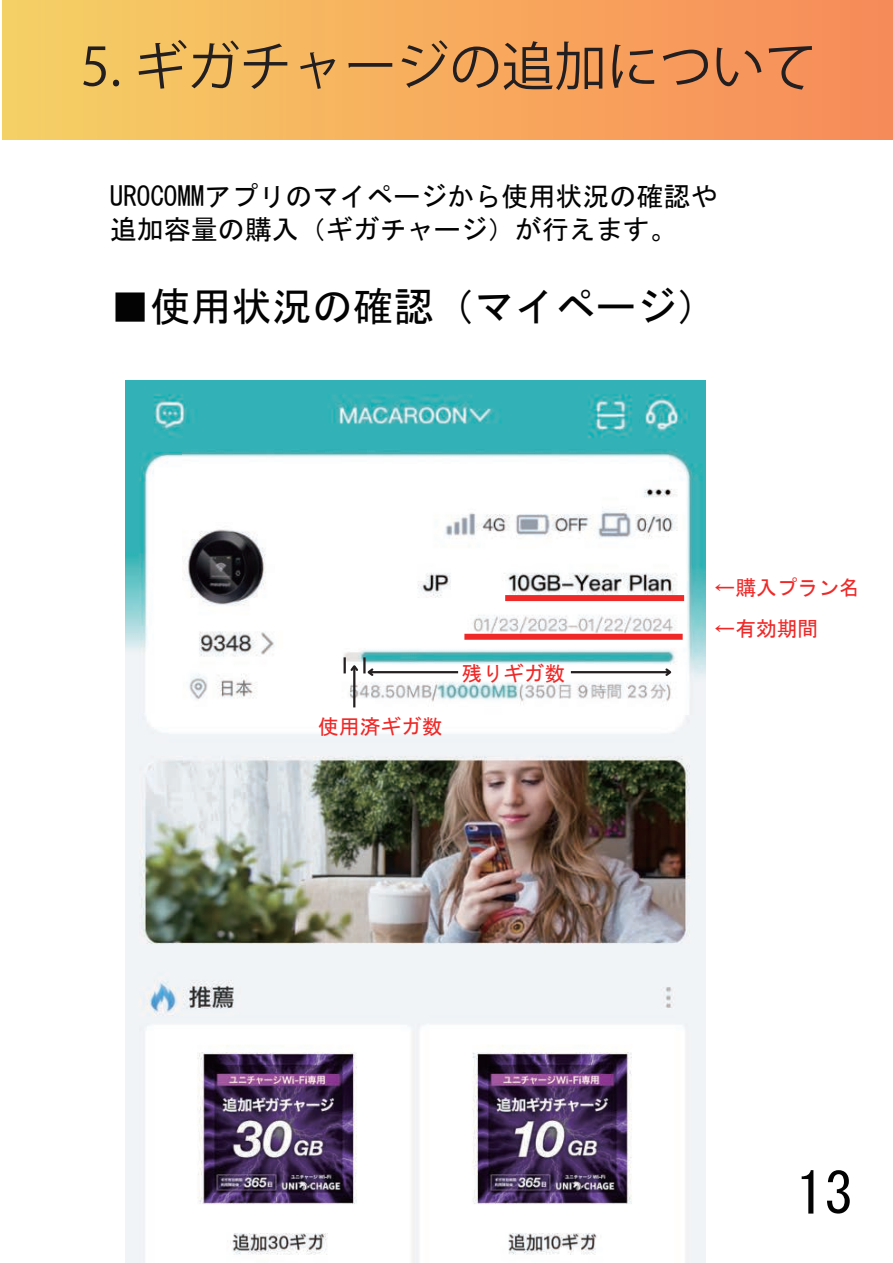
<style>
.page{position:relative;width:893px;height:1263px;background:#fff}
.page>*{position:absolute;margin:0;border:0;box-sizing:border-box;transform-origin:0 0}
.t1{font:57px "MS Gothic";color:#030303}
.t2{font:52.5px "Koz Go Pr 6 N";color:#231f20}
.t3{font:40.5px "MS Gothic";color:#030303}
.t4{font:27px/32.4px "MS Gothic";color:#030303}
.t5{font:20.7px/41.8px "MS Gothic";color:#ee2928}
</style>
<div class="page">
<div style="left:2px;top:0;width:891px;height:140px;background:linear-gradient(to right,#f5d065,#f88959)"></div>
<img style="left:126px;top:380px;width:579px;height:883px">
<img style="left:183px;top:450px;width:522px;height:264px">
<hr style="left:571px;top:671px;width:99px;height:2px;background:#231f20">
<svg style="left:663px;top:666px;width:11px;height:12px"></svg>
<hr style="left:369px;top:671px;width:89px;height:2px;background:#231f20">
<hr style="left:353px;top:666px;width:2px;height:41px;background:#231f20">
<svg style="left:344px;top:657px;width:31px;height:21px"></svg>
<div style="left:464px;top:634px;width:219px;height:6px;background:#ee2928"></div>
<div style="left:505px;top:595px;width:179px;height:6px;background:#ee2928"></div>
<h2 class="t2" style="left:81px;top:37px;width:737px">5. ギガチャージの追加について</h2>
<p class="t4" style="left:110px;top:180px;width:609px">UROCOMMアプリのマイページから使用状況の確認や追加容量の購入（ギガチャージ）が行えます。</p>
<h3 class="t3" style="left:110px;top:286px;width:609px">■使用状況の確認（マイページ）</h3>
<p class="t5" style="left:318px;top:705px;width:126px">使用済ギガ数</p>
<p class="t5" style="left:462px;top:652px;width:105px">残りギガ数</p>
<p class="t5" style="left:715px;top:566px;width:147px">←購入プラン名←有効期間</p>
<h1 class="t1" style="left:796px;top:1165px;width:58px">13</h1>
</div>
